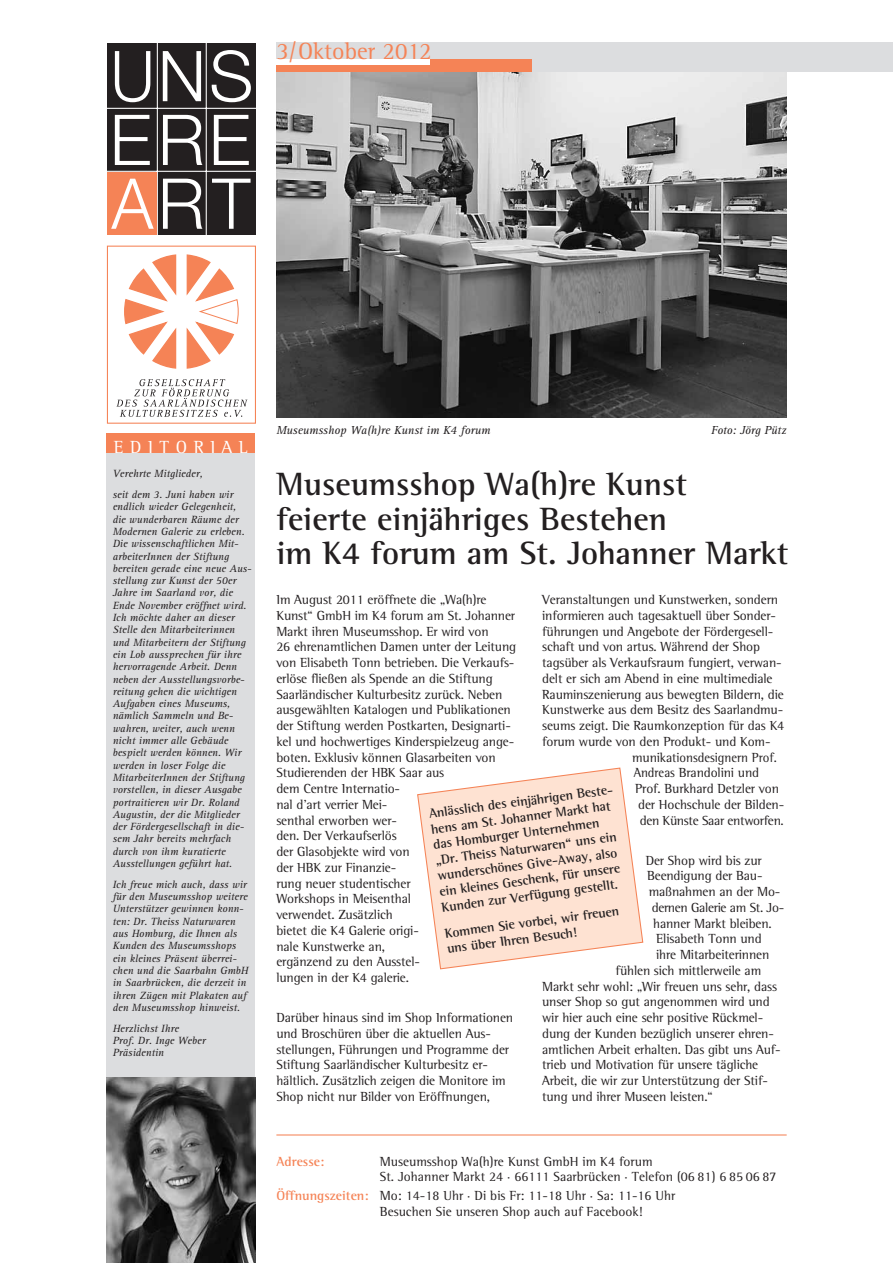
<style>
.page{position:relative;width:893px;height:1263px;background:#fff}
.page>*{position:absolute;margin:0;border:0;box-sizing:border-box;transform-origin:0 0}
.t1{font:700 33px/34.5px "Rotis Semi Serif";color:#231f20}
.t2{font:24px "Rotis Semi Serif";color:#f58356}
.t3{font:18px "Rotis Semi Serif";letter-spacing:.365em;color:#fff}
.t4{font:13.5px/15.8px "Rotis Semi Serif";letter-spacing:-.01em;color:#231f20}
.t5{font:700 13.5px/15.8px "Rotis Semi Serif";color:#231f20}
.t6{font:13.5px "Rotis Semi Serif";letter-spacing:-.01em;color:#231f20;scale:.95 1}
.t7{font:700 13.5px "Rotis Semi Serif";color:#f58356}
.t8{font:italic 12px "Rotis Serif";letter-spacing:-.005em;color:#231f20}
.t9{font:italic 10.8px/12.3px "Rotis Serif";color:#231f20}
.s1{font-weight:700;color:#f58356}
</style>
<div class="page">
<div style="left:106px;top:440px;width:149px;height:823px;background:#dcdddf"></div>
<div style="left:107px;top:43px;width:149px;height:191px;background:#231f20"></div>
<hr style="left:157px;top:43px;width:1px;height:191px;background:#fff">
<hr style="left:206px;top:43px;width:1px;height:191px;background:#fff">
<hr style="left:107px;top:171px;width:149px;height:1px;background:#fff">
<hr style="left:107px;top:108px;width:149px;height:1px;background:#fff">
<div style="left:107px;top:172px;width:50px;height:62px;background:#f58356"></div>
<svg style="left:111px;top:179px;width:43px;height:50px"></svg>
<svg style="left:163px;top:179px;width:39px;height:50px"></svg>
<svg style="left:212px;top:179px;width:39px;height:50px"></svg>
<svg style="left:115px;top:115px;width:35px;height:50px"></svg>
<svg style="left:163px;top:115px;width:39px;height:50px"></svg>
<svg style="left:214px;top:115px;width:35px;height:50px"></svg>
<svg style="left:115px;top:51px;width:35px;height:51px"></svg>
<svg style="left:163px;top:51px;width:38px;height:50px"></svg>
<svg style="left:211px;top:50px;width:40px;height:52px"></svg>
<div style="left:107px;top:246px;width:149px;height:178px;border:1px solid #f58356"></div>
<svg style="left:116px;top:379px;width:132px;height:38px"></svg>
<svg style="left:186px;top:254px;width:53px;height:115px"></svg>
<svg style="left:124px;top:254px;width:53px;height:115px"></svg>
<div style="left:106px;top:434px;width:149px;height:19px;background:#f58356"></div>
<div style="left:276px;top:43px;width:617px;height:29px;background:#dcdddf"></div>
<div style="left:276px;top:60px;width:255px;height:12px;background:#f58356"></div>
<div style="left:276px;top:60px;width:153px;height:5px;background:#fff"></div>
<img style="left:107px;top:1077px;width:149px;height:186px">
<img style="left:276px;top:72px;width:511px;height:345px">
<svg style="left:417px;top:767px;width:227px;height:203px"></svg>
<hr style="left:276px;top:1134px;width:511px;height:1px;background:#f58356">
<h2 class="t2" style="left:276px;top:37px;width:157px">3/Oktober 2012</h2>
<h3 class="t3" style="left:114px;top:436px;width:135px">Editorial</h3>
<p class="t9" style="left:113px;top:463px;width:122px;line-height:20.9px">Verehrte Mitglieder,<br>seit dem 3. Juni haben wir</p>
<p class="t9" style="left:113px;top:501px;width:140px">endlich wieder Gelegenheit, die wunderbaren Räume der<br>Modernen Galerie zu erleben.<br>Die wissenschaftlichen Mit&shy;arbeiterInnen der Stiftung bereiten gerade eine neue Aus&shy;stellung zur Kunst der 50er<br>Jahre im Saarland vor, die<br>Ende November eröffnet wird.<br>Ich möchte daher an dieser<br>Stelle den Mitarbeiterinnen und Mitarbeitern der Stiftung ein Lob aussprechen für ihre hervorragende Arbeit. Denn neben der Ausstellungsvorbe&shy;reitung gehen die wichtigen<br>Aufgaben eines Museums, nämlich Sammeln und Be&shy;wahren, weiter, auch wenn nicht immer alle Gebäude bespielt werden können. Wir werden in loser Folge die<br>MitarbeiterInnen der Stiftung vorstellen, in dieser Ausgabe portraitieren wir Dr. Roland<br>Augustin, der die Mitglieder der Fördergesellschaft in die&shy;sem Jahr bereits mehrfach durch von ihm kuratierte<br>Ausstellungen geführt hat.</p>
<p class="t9" style="left:113px;top:878px;width:137px">Ich freue mich auch, dass wir für den Museumsshop weitere<br>Unterstützer gewinnen konn&shy;ten: Dr. Theiss Naturwaren aus Homburg, die Ihnen als<br>Kunden des Museumsshops ein kleines Präsent überrei&shy;chen und die Saarbahn GmbH in Saarbrücken, die derzeit in ihren Zügen mit Plakaten auf den Museumsshop hinweist.</p>
<p class="t9" style="left:113px;top:1022px;width:94px">Herzlichst Ihre<br>Prof. Dr. Inge Weber<br>Präsidentin</p>
<p class="t8" style="left:276px;top:423px;width:216px">Museumsshop Wa(h)re Kunst im K4 forum</p>
<p class="t8" style="left:711px;top:423px;width:77px">Foto: Jörg Pütz</p>
<h1 class="t1" style="left:276px;top:467px;width:513px">Museumsshop Wa(h)re Kunst<br>feierte einjähriges Bestehen<br>im K4 forum am St. Johanner Markt</h1>
<p class="t4" style="left:276px;top:592px;width:241px">Im August 2011 eröffnete die „Wa(h)re<br>Kunst“ GmbH im K4 forum am St. Johanner<br>Markt ihren Museumsshop. Er wird von<br>26 ehrenamtlichen Damen unter der Leitung von Elisabeth Tonn betrieben. Die Verkaufs&shy;erlöse fließen als Spende an die Stiftung<br>Saarländischer Kulturbesitz zurück. Neben ausgewählten Katalogen und Publikationen der Stiftung werden Postkarten, Designarti&shy;kel und hochwertiges Kinderspielzeug ange&shy;boten. Exklusiv können Glasarbeiten von<br>Studierenden der HBK Saar aus<br>dem Centre Internatio-<br>nal d’art verrier Mei-<br>senthal erworben wer-<br>den. Der Verkaufserlös<br>der Glasobjekte wird von<br>der HBK zur Finanzie-<br>rung neuer studentischer<br>Workshops in Meisenthal<br>verwendet. Zusätzlich<br>bietet die K4 Galerie origi-<br>nale Kunstwerke an,<br>ergänzend zu den Ausstel-<br>lungen in der K4 galerie.</p>
<p class="t4" style="left:276px;top:1010px;width:238px">Darüber hinaus sind im Shop Informationen und Broschüren über die aktuellen Aus&shy;stellungen, Führungen und Programme der Stiftung Saarländischer Kulturbesitz er&shy;hältlich. Zusätzlich zeigen die Monitore im Shop nicht nur Bilder von Eröffnungen,</p>
<p class="t4" style="left:542px;top:592px;width:237px">Veranstaltungen und Kunstwerken, sondern</p>
<p class="t4" style="left:542px;top:607px;width:235px">informieren auch tagesaktuell über Sonder-</p>
<p class="t4" style="left:542px;top:623px;width:233px">führungen und Angebote der Fördergesell-</p>
<p class="t4" style="left:542px;top:639px;width:219px">schaft und von artus. Während der Shop</p>
<p class="t4" style="left:542px;top:655px;width:241px">tagsüber als Verkaufsraum fungiert, verwan-</p>
<p class="t4" style="left:542px;top:670px;width:232px">delt er sich am Abend in eine multimediale</p>
<p class="t4" style="left:542px;top:686px;width:243px">Rauminszenierung aus bewegten Bildern, die</p>
<p class="t4" style="left:542px;top:702px;width:242px">Kunstwerke aus dem Besitz des Saarlandmu-</p>
<p class="t4" style="left:542px;top:718px;width:244px">seums zeigt. Die Raumkonzeption für das K4</p>
<p class="t4" style="left:542px;top:733px;width:230px">forum wurde von den Produkt- und Kom-</p>
<p class="t4" style="left:632px;top:749px;width:146px">munikationsdesignern Prof.</p>
<p class="t6" style="left:634px;top:765px;width:134px">Andreas Brandolini und</p>
<p class="t4" style="left:635px;top:781px;width:145px">Prof. Burkhard Detzler von</p>
<p class="t4" style="left:638px;top:796px;width:148px">der Hochschule der Bilden-</p>
<p class="t4" style="left:640px;top:812px;width:146px">den Künste Saar entworfen.</p>
<p class="t4" style="left:646px;top:852px;width:118px">Der Shop wird bis zur</p>
<p class="t4" style="left:647px;top:868px;width:117px">Beendigung der Bau-</p>
<p class="t4" style="left:649px;top:884px;width:133px">maßnahmen an der Mo-</p>
<p class="t4" style="left:652px;top:899px;width:134px">dernen Galerie am St. Jo-</p>
<p class="t4" style="left:653px;top:915px;width:120px">hanner Markt bleiben.</p>
<p class="t4" style="left:656px;top:931px;width:107px">Elisabeth Tonn und</p>
<p class="t4" style="left:656px;top:947px;width:115px">ihre Mitarbeiterinnen</p>
<p class="t4" style="left:616px;top:962px;width:147px">fühlen sich mittlerweile am</p>
<p class="t4" style="left:542px;top:978px;width:236px">Markt sehr wohl: „Wir freuen uns sehr, dass</p>
<p class="t4" style="left:542px;top:994px;width:229px">unser Shop so gut angenommen wird und</p>
<p class="t4" style="left:542px;top:1010px;width:223px">wir hier auch eine sehr positive Rückmel-</p>
<p class="t4" style="left:542px;top:1025px;width:233px">dung der Kunden bezüglich unserer ehren-</p>
<p class="t4" style="left:542px;top:1041px;width:240px">amtlichen Arbeit erhalten. Das gibt uns Auf-</p>
<p class="t4" style="left:542px;top:1057px;width:218px">trieb und Motivation für unsere tägliche</p>
<p class="t4" style="left:542px;top:1073px;width:227px">Arbeit, die wir zur Unterstützung der Stif-</p>
<p class="t4" style="left:542px;top:1088px;width:172px">tung und ihrer Museen leisten.“</p>
<p class="t5" style="left:428px;top:805px;width:187px;rotate:-7deg">Anlässlich des einjährigen Beste&shy;hens am St. Johanner Markt hat das Homburger Unternehmen „Dr. Theiss Naturwaren“ uns ein wunderschönes Give-Away, also ein kleines Geschenk, für unsere<br>Kunden zur Verfügung gestellt.</p>
<p class="t5" style="left:444px;top:924px;width:177px;rotate:-7deg">Kommen Sie vorbei, wir freuen uns über Ihren Besuch!</p>
<p class="t7" style="left:276px;top:1153px;width:49px">Adresse:</p>
<p class="t4" style="left:380px;top:1153px;width:398px;line-height:15.3px">Museumsshop Wa(h)re Kunst GmbH im K4 forum<br>St. Johanner Markt 24 · 66111 Saarbrücken · Telefon (06 81) 6 85 06 87</p>
<p class="t4" style="left:380px;top:1188px;width:297px;line-height:15.3px;text-indent:-104px"><span class="s1">Öffnungszeiten:</span> Mo: 14-18 Uhr · Di bis Fr: 11-18 Uhr · Sa: 11-16 Uhr<br>Besuchen Sie unseren Shop auch auf Facebook!</p>
</div>
